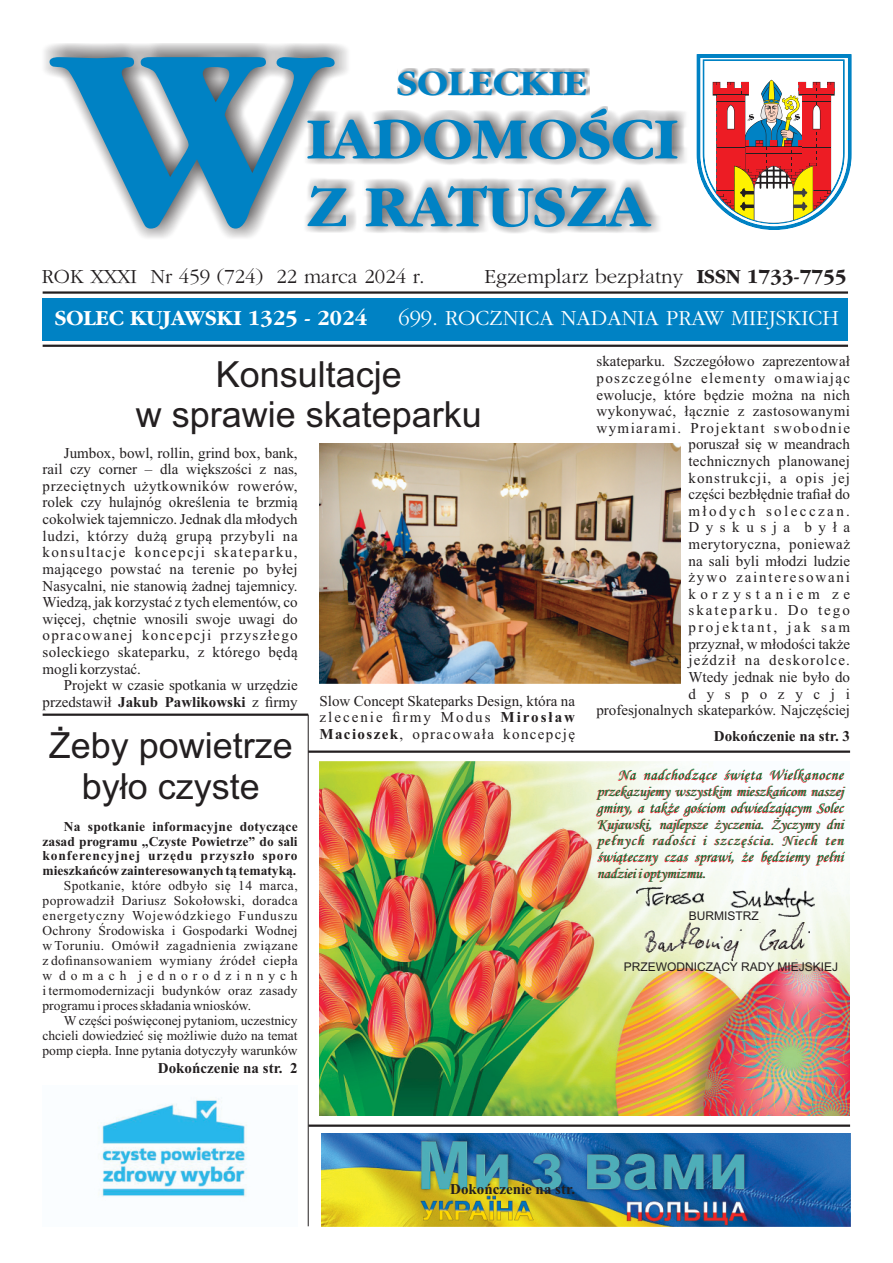
<style>
.page{position:relative;width:893px;height:1263px;background:#fff}
.page>*{position:absolute;margin:0;border:0;box-sizing:border-box;transform-origin:0 0}
.t1{font:700 268.2px "Gatineau";color:#0082c4;scale:1.08 1}
.t2{font:700 60.6px/67.8px "Gatineau";color:#0082c4;scale:1.08 1}
.t3{font:700 37.05px "Gatineau";color:#0082c4;scale:1.08 1}
.t4{font:36px/40.2px "Arial";color:#231f20;text-align:center}
.t5{font:22.35px "Gatineau";color:#fff}
.t6{font:700 22.35px "Gatineau";color:#fff}
.t7{font:20.85px "Gatineau";color:#231f20}
.t8{font:15px/16.6px "Times New Roman";letter-spacing:.02em;color:#231f20;text-align:justify}
.t9{font:15px/16.4px "Monotype Corsiva";letter-spacing:.005em;color:#007236;text-align:justify}
.t10{font:15px/16.6px "Times New Roman";color:#231f20;text-align:right}
.t11{font:700 15px "Times New Roman";color:#231f20}
.t12{font:13.5px/15px "Times New Roman";color:#231f20;text-align:justify}
.t13{font:700 13.5px/15px "Times New Roman";color:#231f20;text-align:justify}
.t14{font:12px "Arial";color:#231f20}
.s1{font-family:"Garamond"}
.s2{font-weight:700}
</style>
<div class="page">
<div style="left:43px;top:298px;width:805px;height:43px;background:#0082c4"></div>
<hr style="left:43px;top:291px;width:805px;height:3px;background:#231f20">
<hr style="left:43px;top:345px;width:805px;height:2px;background:#231f20">
<div style="left:40px;top:44px;width:310px;height:197px;background:#231f20;opacity:.86"></div>
<div style="left:302px;top:110px;width:386px;height:124px;background:#231f20;opacity:.74"></div>
<div style="left:398px;top:68px;width:192px;height:28px;background:#231f20;opacity:.49"></div>
<svg style="left:696px;top:54px;width:156px;height:176px"></svg>
<hr style="left:308px;top:1124px;width:542px;height:3px;background:#231f20">
<img style="left:322px;top:1133px;width:528px;height:93px">
<hr style="left:308px;top:715px;width:1px;height:511px;background:#231f20">
<img style="left:320px;top:762px;width:530px;height:353px">
<img style="left:637px;top:887px;width:177px;height:29px">
<img style="left:639px;top:923px;width:170px;height:38px">
<hr style="left:308px;top:750px;width:542px;height:3px;background:#231f20">
<hr style="left:43px;top:713px;width:265px;height:3px;background:#231f20">
<img style="left:98px;top:1097px;width:149px;height:100px">
<img style="left:320px;top:444px;width:360px;height:240px">
<svg style="left:590px;top:106px;width:18px;height:17px"></svg>
<h1 class="t1" style="left:56px;top:18px;width:252px">W</h1>
<h3 class="t3" style="left:397px;top:66px;width:178px">SOLECKIE</h3>
<h2 class="t2" style="left:307px;top:108px;width:345px">IADOMOSCI<br>Z RATUSZA</h2>
<h3 class="t7" style="left:42px;top:267px;width:384px">ROK XXXI Nr 459 (724) 22 marca 2024 r.</h3>
<h3 class="t7" style="left:484px;top:267px;width:364px">Egzemplarz bezp<span class="s1">ł</span>atny <span class="s2">ISSN 1733-7755</span></h3>
<h3 class="t6" style="left:55px;top:308px;width:314px">SOLEC KUJAWSKI 1325 - 2024</h3>
<h3 class="t5" style="left:398px;top:308px;width:442px">699. ROCZNICA NADANIA PRAW MIEJSKICH</h3>
<h3 class="t4" style="left:136px;top:358px;width:348px">Konsultacje<br>w sprawie skateparku</h3>
<p class="t8" style="left:43px;top:446px;width:257px;text-indent:21px">Jumbox, bowl, rollin, grind box, bank, rail czy corner – dla większości z nas, przeciętnych użytkowników rowerów, rolek czy hulajnóg określenia te brzmią cokolwiek tajemniczo. Jednak dla młodych ludzi, którzy dużą grupą przybyli na konsultacje koncepcji skateparku, mającego powstać na terenie po byłej Nasycalni, nie stanowią żadnej tajemnicy.<br>Wiedzą, jak korzystać z tych elementów, co więcej, chętnie wnosili swoje uwagi do opracowanej koncepcji przyszłego soleckiego skateparku, z którego będą mogli korzystać.</p>
<p class="t10" style="left:43px;top:678px;width:257px">Projekt w czasie spotkania w urzędzie przedstawił <span class="s2">Jakub Pawlikowski</span> z firmy</p>
<p class="t8" style="left:320px;top:694px;width:257px">Slow Concept Skateparks Design, która na zlecenie firmy Modus <span class="s2">Mirosław Macioszek</span>, opracowała koncepcję</p>
<h3 class="t4" style="left:49px;top:729px;width:246px">Żeby powietrze było czyste</h3>
<p class="t13" style="left:43px;top:820px;width:257px;text-indent:21px">Na spotkanie informacyjne dotyczące zasad programu „Czyste Powietrze” do sali konferencyjnej urzędu przyszło sporo mieszkańców zainteresowanych tą tematyką.</p>
<p class="t12" style="left:43px;top:880px;width:257px;text-indent:21px">Spotkanie, które odbyło się 14 marca, poprowadził Dariusz Sokołowski, doradca energetyczny Wojewódzkiego Funduszu Ochrony Środowiska i Gospodarki Wodnej w Toruniu. Omówił zagadnienia związane z dofinansowaniem wymiany źródeł ciepła w domach jednorodzinnych i termomodernizacji budynków oraz zasady programu i proces składania wniosków.</p>
<p class="t12" style="left:43px;top:1014px;width:257px;text-indent:21px">W części poświęconej pytaniom, uczestnicy chcieli dowiedzieć się możliwie dużo na temat pomp ciepła. Inne pytania dotyczyły warunków</p>
<p class="t11" style="left:158px;top:1063px;width:141px">Dokończenie na str. 2</p>
<p class="t8" style="left:596px;top:354px;width:255px;text-align:right">skateparku. Szczegółowo zaprezentował poszczególne elementy omawiając ewolucje, które będzie można na nich wykonywać, łącznie z zastosowanymi wymiarami. Projektant swobodnie poruszał się w meandrach<br>technicznych planowanej<br>konstrukcji, a opis jej<br>części bezbłędnie trafiał do<br>młodych solecczan.<br>Dyskusja była merytoryczna, ponieważ<br>na sali byli młodzi ludzie<br>żywo zainteresowani korzystaniem ze skateparku. Do tego projektant, jak sam<br>przyznał, w młodości także<br>jeździł na deskorolce.<br>Wtedy jednak nie było do dyspozycji profesjonalnych skateparków. Najczęściej</p>
<p class="t11" style="left:714px;top:730px;width:138px">Dokończenie na str. 3</p>
<p class="t9" style="left:597px;top:768px;width:248px;text-indent:21px">Na nadchodzące święta Wielkanocne przekazujemy wszystkim mieszkańcom naszej gminy, a także gościom odwiedzającym Solec Kujawski, najlepsze życzenia. Życzymy dni pełnych radości i szczęścia. Niech ten świąteczny czas sprawi, że będziemy pełni nadziei i optymizmu.</p>
<p class="t14" style="left:689px;top:911px;width:71px">BURMISTRZ</p>
<p class="t14" style="left:624px;top:962px;width:216px">PRZEWODNICZĄCY RADY MIEJSKIEJ</p>
<p class="t11" style="left:450px;top:1184px;width:126px">Dokończenie na str.</p>
</div>
